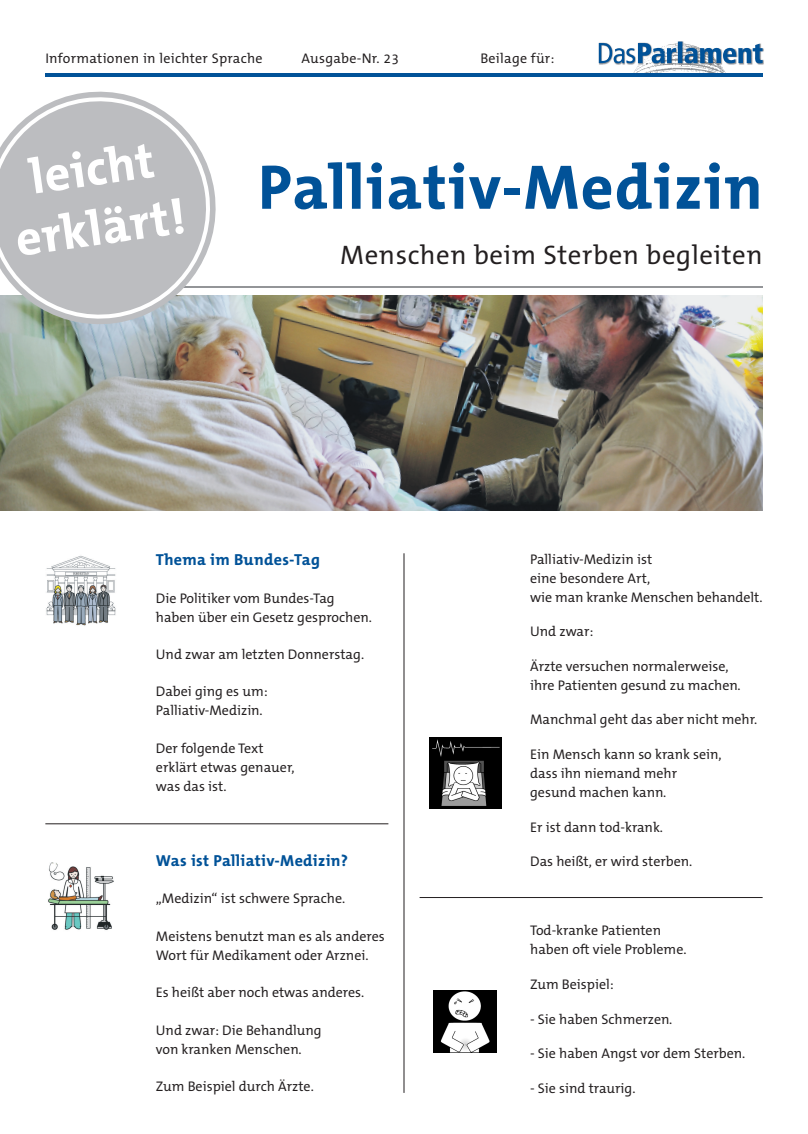
<style>
.page{position:relative;width:808px;height:1134px;background:#fff}
.page>*{position:absolute;margin:0;border:0;box-sizing:border-box;transform-origin:0 0}
.t1{font:700 63.5px "The Mix Office";letter-spacing:.02em;color:#015298}
.t2{font:700 49.7px/59.6px "The Mix Office";color:#fff;text-align:center}
.t3{font:26.9px "The Mix Office";letter-spacing:.02em;color:#231f20}
.t4{font:700 16px "The Mix Office";letter-spacing:.02em;color:#015298}
.t5{font:14px/19px "The Mix Office";color:#231f20}
.t6{font:14px "The Mix Office";letter-spacing:.02em;color:#231f20}
</style>
<div class="page">
<svg style="left:599px;top:42px;width:164px;height:32px"></svg>
<hr style="left:45px;top:74px;width:718px;height:3px;background:#015298">
<hr style="left:45px;top:287px;width:718px;height:1px;background:#939598">
<hr style="left:404px;top:553px;width:1px;height:540px;background:#231f20">
<img style="left:0;top:296px;width:763px;height:214px">
<img style="left:46px;top:555px;width:70px;height:71px">
<img style="left:48px;top:862px;width:66px;height:68px">
<img style="left:430px;top:737px;width:71px;height:72px">
<hr style="left:45px;top:823px;width:343px;height:1px;background:#231f20">
<hr style="left:420px;top:897px;width:343px;height:1px;background:#231f20">
<svg style="left:0;top:91px;width:223px;height:241px"></svg>
<svg style="left:0;top:92px;width:215px;height:232px"></svg>
<img style="left:434px;top:990px;width:63px;height:63px">
<p class="t6" style="left:45px;top:49px;width:219px">Informationen in leichter Sprache</p>
<p class="t6" style="left:301px;top:49px;width:99px">Ausgabe-Nr. 23</p>
<p class="t6" style="left:480px;top:49px;width:76px">Beilage für:</p>
<h2 class="t2" style="left:3px;top:151px;width:173px;rotate:-8deg">leicht erklärt!</h2>
<h1 class="t1" style="left:258px;top:147px;width:506px">Palliativ-Medizin</h1>
<h3 class="t3" style="left:340px;top:238px;width:424px">Menschen beim Sterben begleiten</h3>
<p class="t4" style="left:156px;top:549px;width:166px">Thema im Bundes-Tag</p>
<p class="t5" style="left:156px;top:588px;width:217px">Die Politiker vom Bundes-Tag haben über ein Gesetz gesprochen.</p>
<p class="t5" style="left:156px;top:645px;width:210px">Und zwar am letzten Donnerstag.</p>
<p class="t5" style="left:156px;top:682px;width:113px">Dabei ging es um:<br>Palliativ-Medizin.</p>
<p class="t5" style="left:156px;top:739px;width:140px">Der folgende Text erklärt etwas genauer, was das ist.</p>
<p class="t4" style="left:156px;top:850px;width:194px">Was ist Palliativ-Medizin?</p>
<p class="t5" style="left:156px;top:889px;width:191px">„Medizin“ ist schwere Sprache.</p>
<p class="t5" style="left:156px;top:927px;width:230px">Meistens benutzt man es als anderes<br>Wort für Medikament oder Arznei.</p>
<p class="t5" style="left:156px;top:983px;width:210px">Es heißt aber noch etwas anderes.</p>
<p class="t5" style="left:156px;top:1020px;width:167px">Und zwar: Die Behandlung von kranken Menschen.</p>
<p class="t5" style="left:156px;top:1077px;width:159px">Zum Beispiel durch Ärzte.</p>
<p class="t5" style="left:530px;top:549px;width:234px">Palliativ-Medizin ist<br>eine besondere Art,<br>wie man kranke Menschen behandelt.</p>
<p class="t5" style="left:530px;top:622px;width:65px">Und zwar:</p>
<p class="t5" style="left:530px;top:657px;width:212px">Ärzte versuchen normalerweise, ihre Patienten gesund zu machen.</p>
<p class="t5" style="left:530px;top:710px;width:229px">Manchmal geht das aber nicht mehr.</p>
<p class="t5" style="left:530px;top:745px;width:193px">Ein Mensch kann so krank sein, dass ihn niemand mehr gesund machen kann.</p>
<p class="t5" style="left:530px;top:817px;width:134px">Er ist dann tod-krank.</p>
<p class="t5" style="left:530px;top:852px;width:164px">Das heißt, er wird sterben.</p>
<p class="t5" style="left:530px;top:921px;width:158px">Tod-kranke Patienten haben oft viele Probleme.</p>
<p class="t5" style="left:530px;top:975px;width:85px">Zum Beispiel:</p>
<p class="t5" style="left:530px;top:1009px;width:144px">- Sie haben Schmerzen.</p>
<p class="t5" style="left:530px;top:1044px;width:217px">- Sie haben Angst vor dem Sterben.</p>
<p class="t5" style="left:530px;top:1079px;width:107px">- Sie sind traurig.</p>
</div>
